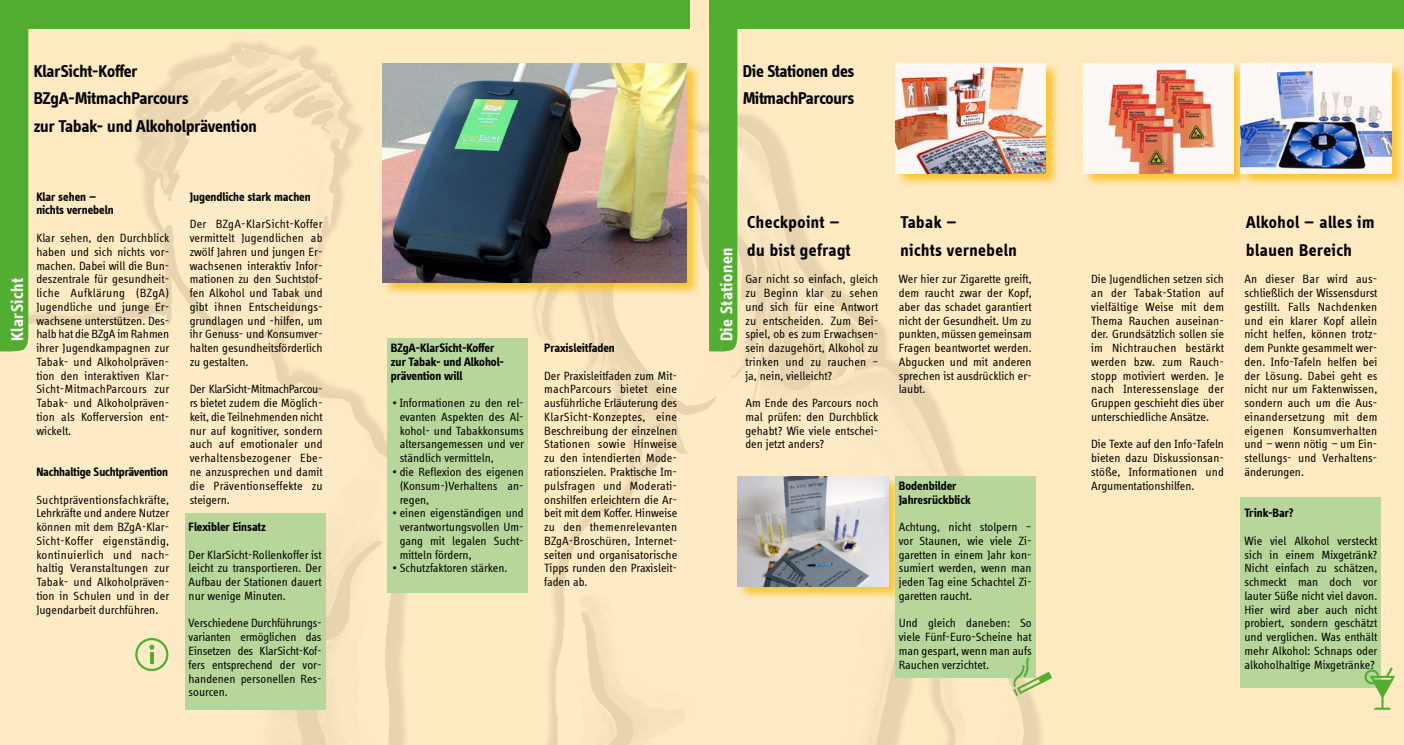
<style>
.page{position:relative;width:1404px;height:745px;background:#fff}
.page>*{position:absolute;margin:0;border:0;box-sizing:border-box;transform-origin:0 0}
.t1{font:700 17.5px/27.5px "Info Display Offc";color:#000}
.t2{font:700 17.5px/27.5px "Info Display Offc";letter-spacing:.025em;color:#000}
.t3{font:700 17.5px/27.5px "Info Display Offc";letter-spacing:.03em;color:#000}
.t4{font:700 17.5px "Info Display Offc";letter-spacing:.03em;color:#fff}
.t5{font:700 12.5px/13.8px "Info Display Offc";letter-spacing:-.005em;color:#000}
.t6{font:12.25px/13.8px "Info Display Offc";color:#000;text-align:justify}
.s1{font-style:italic}
</style>
<div class="page">
<div style="left:0;top:0;width:1403px;height:744px;background:#ffeac1"></div>
<img style="left:29px;top:25px;width:1026px;height:719px">
<div style="left:0;top:0;width:689px;height:28px;background:#51ae30"></div>
<div style="left:0;top:28px;width:29px;height:324px;background:#51ae30"></div>
<svg style="left:709px;top:28px;width:29px;height:324px;background:#55af34"></svg>
<div style="left:709px;top:0;width:694px;height:28px;background:#51ae30"></div>
<div style="left:736px;top:475px;width:166px;height:125px;background:#fbba00;opacity:.75"></div>
<img style="left:737px;top:475px;width:151px;height:110px">
<div style="left:382px;top:63px;width:319px;height:234px;background:#fbba00;opacity:.75"></div>
<img style="left:383px;top:63px;width:303px;height:219px">
<hr style="left:150px;top:651px;width:4px;height:12px;background:#51ae30">
<svg style="left:149px;top:644px;width:5px;height:5px"></svg>
<div style="left:135px;top:637px;width:33px;height:33px;border:2px solid #51ae30;border-radius:50%"></div>
<div style="left:1082px;top:62px;width:166px;height:126px;background:#fbba00;opacity:.75"></div>
<img style="left:1082px;top:63px;width:151px;height:110px">
<div style="left:1240px;top:63px;width:163px;height:125px;background:#fbba00;opacity:.75"></div>
<img style="left:1240px;top:63px;width:151px;height:110px">
<div style="left:894px;top:62px;width:166px;height:126px;background:#fbba00;opacity:.75"></div>
<img style="left:895px;top:63px;width:150px;height:110px">
<div style="left:387px;top:338px;width:140px;height:254px;background:#b7d69a"></div>
<div style="left:1240px;top:496px;width:140px;height:190px;background:#b7d69a"></div>
<svg style="left:1364px;top:667px;width:30px;height:42px"></svg>
<div style="left:895px;top:475px;width:140px;height:202px;background:#b7d69a"></div>
<svg style="left:1013px;top:656px;width:38px;height:39px"></svg>
<div style="left:185px;top:512px;width:140px;height:197px;background:#b7d69a"></div>
<h1 class="t1" style="left:34px;top:57px;width:225px">KlarSicht-Koffer<br>BZgA-MitmachParcours<br>zur Tabak- und Alkoholprävention</h1>
<h1 class="t4" style="left:7px;top:341px;width:64px;rotate:-90deg">KlarSicht</h1>
<p class="t5" style="left:36px;top:189px;width:79px">Klar sehen — nichts vernebeln</p>
<p class="t6" style="left:36px;top:231px;width:135px">Klar sehen, den Durchblick haben und sich nichts vor&shy;machen. Dabei will die Bun&shy;deszentrale für gesundheit&shy;liche Aufklärung (BZgA)<br>Jugendliche und junge Er&shy;wachsene unterstützen. Des&shy;halb hat die BZgA im Rahmen ihrer Jugendkampagnen zur Tabak- und Alkoholpräven&shy;tion den interaktiven Klar-Sicht-MitmachParcours zur Tabak- und Alkoholpräven&shy;tion als Kofferversion ent&shy;wickelt.</p>
<p class="t5" style="left:36px;top:464px;width:133px">Nachhaltige Suchtprävention</p>
<p class="t6" style="left:36px;top:492px;width:135px">Suchtpräventionsfachkräfte, Lehrkräfte und andere Nutzer können mit dem BZgA-Klar-Sicht-Koffer eigenständig, kontinuierlich und nach&shy;haltig Veranstaltungen zur Tabak- und Alkoholpräven&shy;tion in Schulen und in der Jugendarbeit durchführen.</p>
<p class="t5" style="left:190px;top:189px;width:123px">Jugendliche stark machen</p>
<p class="t6" style="left:190px;top:217px;width:134px">Der BZgA-KlarSicht-Koffer vermittelt Jugendlichen ab zwölf Jahren und jungen Er&shy;wachsenen interaktiv Infor&shy;mationen zu den Suchtstof&shy;fen Alkohol und Tabak und gibt ihnen Entscheidungs&shy;grundlagen und -hilfen, um ihr Genuss- und Konsumver&shy;halten gesundheitsförderlich zu gestalten.</p>
<p class="t6" style="left:190px;top:382px;width:134px">Der KlarSicht-MitmachParcou&shy;rs bietet zudem die Möglich&shy;keit, die Teilnehmenden nicht nur auf kognitiver, sondern auch auf emotionaler und verhaltensbezogener Ebe&shy;ne anzusprechen und damit die Präventionseffekte zu steigern.</p>
<p class="t5" style="left:189px;top:519px;width:79px">Flexibler Einsatz</p>
<p class="t6" style="left:189px;top:547px;width:134px">Der KlarSicht-Rollenkoffer ist leicht zu transportieren. Der Aufbau der Stationen dauert nur wenige Minuten.</p>
<p class="t6" style="left:189px;top:616px;width:134px">Verschiedene Durchführungs&shy;varianten ermöglichen das Einsetzen des KlarSicht-Kof&shy;fers entsprechend der vor&shy;handenen personellen Res&shy;sourcen.</p>
<h1 class="t1" style="left:742px;top:57px;width:113px">Die Stationen des<br>MitmachParcours</h1>
<p class="t5" style="left:391px;top:341px;width:115px">BZgA-KlarSicht-Koffer zur Tabak- und Alkohol&shy;prävention will</p>
<p class="t6" style="left:400px;top:396px;width:126px;text-indent:-7px">• Informationen zu den rel&shy;evanten Aspekten des Al&shy;kohol- und Tabakkonsums altersangemessen und ver ständlich vermitteln,</p>
<p class="t6" style="left:400px;top:465px;width:126px;text-indent:-7px">• die Reflexion des eigenen (Konsum-)Verhaltens an&shy;regen,</p>
<p class="t6" style="left:400px;top:506px;width:126px;text-indent:-7px">• einen eigenständigen und verantwortungsvollen Um&shy;gang mit legalen Sucht&shy;mitteln fördern,</p>
<p class="t6" style="left:392px;top:561px;width:116px">• Schutzfaktoren stärken.</p>
<p class="t5" style="left:544px;top:341px;width:72px">Praxisleitfaden</p>
<p class="t6" style="left:544px;top:368px;width:134px;text-align:left">Der Praxisleitfaden zum Mit&shy;machParcours bietet eine ausführliche Erläuterung des<br>KlarSicht-Konzeptes, eine<br>Beschreibung der einzelnen<br>Stationen sowie Hinweise zu den intendierten Mode&shy;rationszielen. Praktische Im&shy;pulsfragen und Moderati&shy;onshilfen erleichtern die Ar&shy;beit mit dem Koffer. Hinweise zu den themenrelevanten<br>BZgA-Broschüren, Internet&shy;seiten und organisatorische<br>Tipps runden den Praxisleit&shy;faden ab.</p>
<h1 class="t4" style="left:716px;top:341px;width:95px;rotate:-90deg">Die Stationen</h1>
<h1 class="t2" style="left:747px;top:208px;width:105px">Checkpoint — du bist gefragt</h1>
<p class="t6" style="left:745px;top:272px;width:134px;text-align:left">Gar nicht so einfach, gleich zu Beginn klar zu sehen und sich für eine Antwort zu entscheiden. Zum Bei&shy;spiel, ob es zum Erwachsen&shy;sein dazugehört, Alkohol zu trinken und zu rauchen – ja, nein, vielleicht?</p>
<p class="t6" style="left:745px;top:396px;width:134px">Am Ende des Parcours noch mal prüfen: den Durchblick gehabt? Wie viele entschei&shy;den jetzt anders?</p>
<h1 class="t2" style="left:900px;top:208px;width:118px">Tabak —<br>nichts vernebeln</h1>
<p class="t6" style="left:898px;top:272px;width:134px;text-align:left">Wer hier zur Zigarette greift, dem raucht zwar der Kopf, aber das schadet garantiert nicht der Gesundheit. Um zu punkten, müssen gemeinsam<br>Fragen beantwortet werden.<br>Abgucken und mit anderen sprechen ist ausdrücklich er&shy;laubt.</p>
<p class="t5" style="left:898px;top:478px;width:74px">Bodenbilder<br>Jahresrückblick</p>
<p class="t6" style="left:898px;top:520px;width:134px">Achtung, nicht stolpern – vor Staunen, wie viele Zi&shy;garetten in einem Jahr kon&shy;sumiert werden, wenn man jeden Tag eine Schachtel Zi&shy;garetten raucht.</p>
<p class="t6" style="left:898px;top:616px;width:134px">Und gleich daneben: So viele Fünf-Euro-Scheine hat man gespart, wenn man aufs Rauchen verzichtet.</p>
<p class="t6" style="left:1090px;top:272px;width:135px">Die Jugendlichen setzen sich an der Tabak-Station auf vielfältige Weise mit dem Thema Rauchen auseinan&shy;der. Grundsätzlich sollen sie im Nichtrauchen bestärkt werden bzw. zum Rauch&shy;stopp motiviert werden. Je nach Interessenslage der Gruppen geschieht dies über unterschiedliche Ansätze.</p>
<p class="t6" style="left:1090px;top:437px;width:134px">Die Texte auf den Info-Tafeln bieten dazu Diskussionsan&shy;stöße, Informationen und Argumentationshilfen.</p>
<h1 class="t3" style="left:1245px;top:208px;width:130px">Alkohol — alles im blauen Bereich</h1>
<p class="t6" style="left:1244px;top:272px;width:134px">An dieser Bar wird aus&shy;schließlich der Wissensdurst gestillt. Falls Nachdenken und ein klarer Kopf allein nicht helfen, können trotz&shy;dem Punkte gesammelt wer&shy;den. Info-Tafeln helfen bei der Lösung. Dabei geht es nicht nur um Faktenwissen, sondern auch um die Aus&shy;einandersetzung mit dem eigenen Konsumverhalten und <span class="s1">—</span> wenn nötig <span class="s1">—</span> um Ein&shy;stellungs- und Verhaltens&shy;änderungen.</p>
<p class="t5" style="left:1244px;top:506px;width:51px">Trink-Bar?</p>
<p class="t6" style="left:1244px;top:533px;width:134px">Wie viel Alkohol versteckt sich in einem Mixgetränk?<br>Nicht einfach zu schätzen, schmeckt man doch vor lauter Süße nicht viel davon.<br>Hier wird aber auch nicht probiert, sondern geschätzt und verglichen. Was enthält mehr Alkohol: Schnaps oder alkoholhaltige Mixgetränke?</p>
</div>
